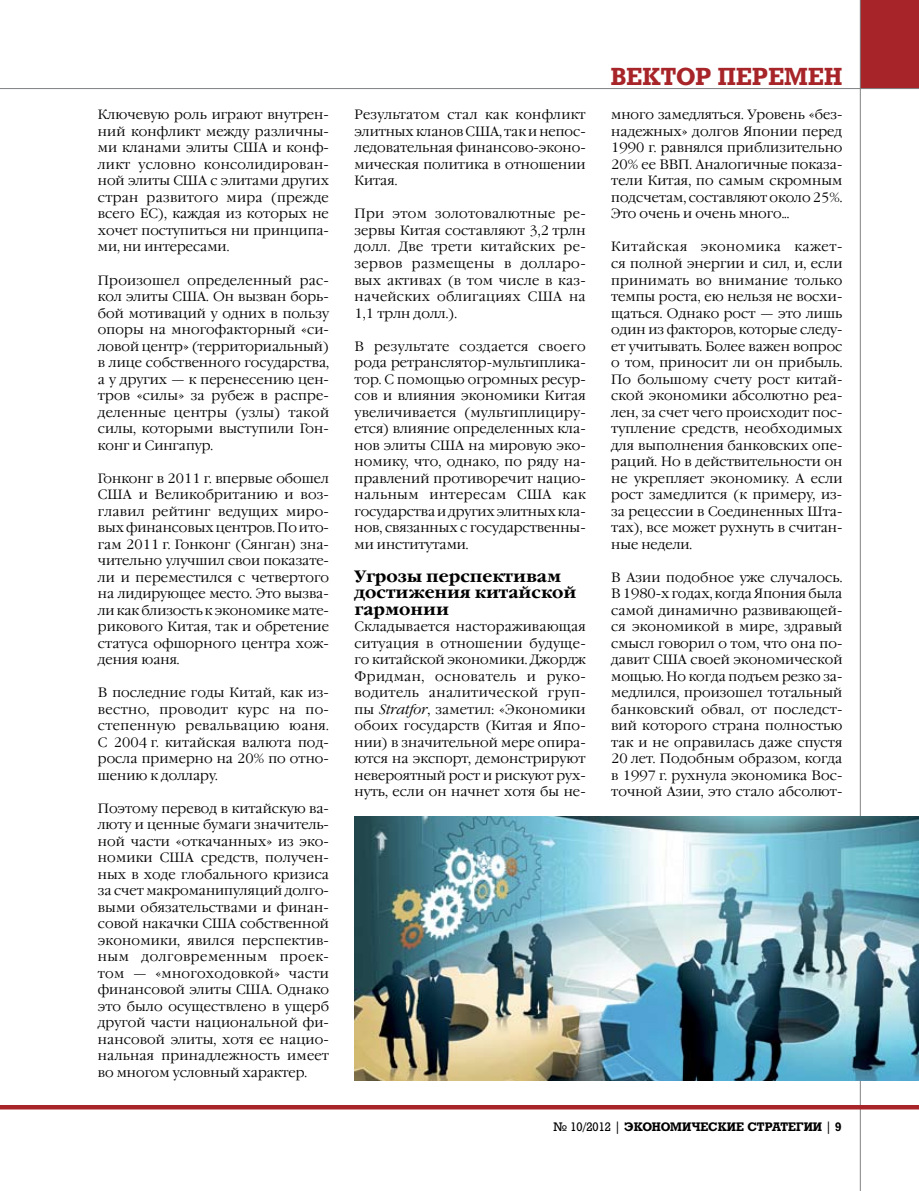
<style>
.page{position:relative;width:919px;height:1191px;background:#fff}
.page>*{position:absolute;margin:0;border:0;box-sizing:border-box;transform-origin:0 0}
.t1{font:700 24px "Rodeo";color:#a72428}
.t2{font:700 16.5px/16.5px "Garamond C";color:#000}
.t3{font:300 13.5px/16.5px "Garamond C";letter-spacing:.005em;color:#000;text-align:justify}
.t4{font:700 12px "Rodeo";color:#000}
.t5{font:12px "Rodeo";color:#000}
.s1{font-style:italic}
.s2{font-weight:700}
.s3{font-weight:400}
</style>
<div class="page">
<div style="left:859px;top:0;width:59px;height:89px;background:#a72428"></div>
<hr style="left:0;top:88px;width:918px;height:1px;background:#808284">
<hr style="left:859px;top:0;width:1px;height:1191px;background:#808284">
<hr style="left:0;top:1105px;width:918px;height:4px;background:#a72428">
<img style="left:354px;top:816px;width:564px;height:264px">
<p class="t3" style="left:98px;top:107px;width:233px">Ключевую роль играют внутрен&shy;ний конфликт между различны&shy;ми кланами элиты США и конф&shy;ликт условно консолидирован&shy;ной элиты США с элитами других стран развитого мира (прежде всего ЕС), каждая из которых не хочет поступиться ни принципа&shy;ми, ни интересами.</p>
<p class="t3" style="left:98px;top:272px;width:233px">Произошел определенный рас&shy;кол элиты США. Он вызван борь&shy;бой мотиваций у одних в пользу опоры на многофакторный «си&shy;ловой центр» (территориальный) в лице собственного государства, а у других — к перенесению цен&shy;тров «силы» за рубеж в распре&shy;деленные центры (узлы) такой силы, которыми выступили Гон&shy;конг и Сингапур.</p>
<p class="t3" style="left:98px;top:470px;width:233px">Гонконг в 2011 г. впервые обошел США и Великобританию и воз&shy;главил рейтинг ведущих миро&shy;вых финансовых центров. По ито&shy;гам 2011 г. Гонконг (Сянган) зна&shy;чительно улучшил свои показате&shy;ли и переместился с четвертого на лидирующее место. Это вызва&shy;ли как близость к экономике мате&shy;рикового Китая, так и обретение статуса офшорного центра хож&shy;дения юаня.</p>
<p class="t3" style="left:98px;top:685px;width:233px">В последние годы Китай, как из&shy;вестно, проводит курс на по&shy;степенную ревальвацию юаня.<br>С 2004 г. китайская валюта под&shy;росла примерно на 20% по отно&shy;шению к доллару.</p>
<p class="t3" style="left:98px;top:800px;width:233px">Поэтому перевод в китайскую ва&shy;люту и ценные бумаги значитель&shy;ной части «откачанных» из эко&shy;номики США средств, получен&shy;ных в ходе глобального кризиса за счет макроманипуляций долго&shy;выми обязательствами и финан&shy;совой накачки США соб-ственной экономики, явился перспектив&shy;ным долговременным проек&shy;том — «многоходовкой» части финансовой элиты США. Однако это было осуществлено в ущерб другой части национальной фи&shy;нансовой элиты, хотя ее нацио&shy;нальная принадлежность имеет во многом условный характер.</p>
<p class="t3" style="left:354px;top:107px;width:233px">Результатом стал как конфликт элитных кланов США, так и непос&shy;ледовательная финансово-эконо&shy;мическая политика в отношении Китая.</p>
<p class="t3" style="left:354px;top:206px;width:233px">При этом золотовалютные ре&shy;зервы Китая составляют 3,2 трлн долл. Две трети китайских ре&shy;зервов размещены в долларо&shy;вых активах (в том числе в каз&shy;начейских облигациях США на 1,1 трлн долл.).</p>
<p class="t3" style="left:354px;top:338px;width:233px">В результате создается своего рода ретранслятор-мультиплика&shy;тор. С помощью огромных ресур&shy;сов и влияния экономики Китая увеличивается (мультиплициру&shy;ется) влияние определенных кла&shy;нов элиты США на мировую эко&shy;номику, что, однако, по ряду на&shy;правлений противоречит нацио&shy;нальным интересам США как государства и других элитных кла&shy;нов, связанных с государственны&shy;ми институтами.</p>
<p class="t2" style="left:354px;top:568px;width:223px">Угрозы перспективам достижения китайской гармонии</p>
<p class="t3" style="left:354px;top:619px;width:233px">Складывается настораживающая ситуация в отношении будуще&shy;го китайской экономики. Джордж Фридман, основатель и руко&shy;водитель аналитической груп&shy;пы <span class="s1">Stratfor</span>, заметил: «Экономики обоих государств (Китая и Япо&shy;нии) в значительной мере опира&shy;ются на экспорт, демонстрируют невероятный рост и рискуют рух&shy;нуть, если он начнет хотя бы не-</p>
<h1 class="t1" style="left:610px;top:62px;width:34px">ВЕКТОР</h1>
<h1 class="t1" style="left:717px;top:62px;width:19px">ПЕРЕМЕН</h1>
<p class="t3" style="left:611px;top:107px;width:233px">много замедляться. Уровень «без&shy;надежных» долгов Японии перед 1990 г. равнялся приблизительно 20% ее ВВП. Аналогичные показа&shy;тели Китая, по самым скромным подсчетам, составляют около 25%.<br>Это очень и очень много...</p>
<p class="t3" style="left:611px;top:239px;width:233px">Китайская экономика кажет&shy;ся полной энергии и сил, и, если принимать во внимание только темпы роста, ею нельзя не восхи&shy;щаться. Однако рост — это лишь один из факторов, которые следу&shy;ет учитывать. Более важен вопрос о том, приносит ли он прибыль.<br>По большому счету рост китай&shy;ской экономики абсолютно реа&shy;лен, за счет чего происходит пос&shy;тупление средств, необходимых для выполнения банков-ских опе&shy;раций. Но в действительности он не укрепляет экономику. А если рост замедлится (к примеру, из&shy;за рецессии в Соединенных Шта&shy;тах), все может рухнуть в считан&shy;ные недели.</p>
<p class="t3" style="left:611px;top:569px;width:233px">В Азии подобное уже случалось.<br>В 1980-х годах, когда Япония была самой динамично развивающей&shy;ся экономикой в мире, здравый смысл говорил о том, что она по&shy;давит США своей экономической мощью. Но когда подъем резко за&shy;медлился, произошел тотальный банковский обвал, от последст&shy;вий которого страна полностью так и не оправилась даже спустя 20 лет. Подобным образом, когда в 1997 г. рухнула экономика Вос&shy;точной Азии, это стало абсолют-</p>
<p class="t5" style="left:553px;top:1120px;width:91px">№ 10/2012 | <span class="s2">ЭКОНОМ</span></p>
<p class="t4" style="left:682px;top:1119px;width:151px">ИЧЕСКИЕ СТРАТЕГИИ <span class="s3">|</span></p>
</div>
